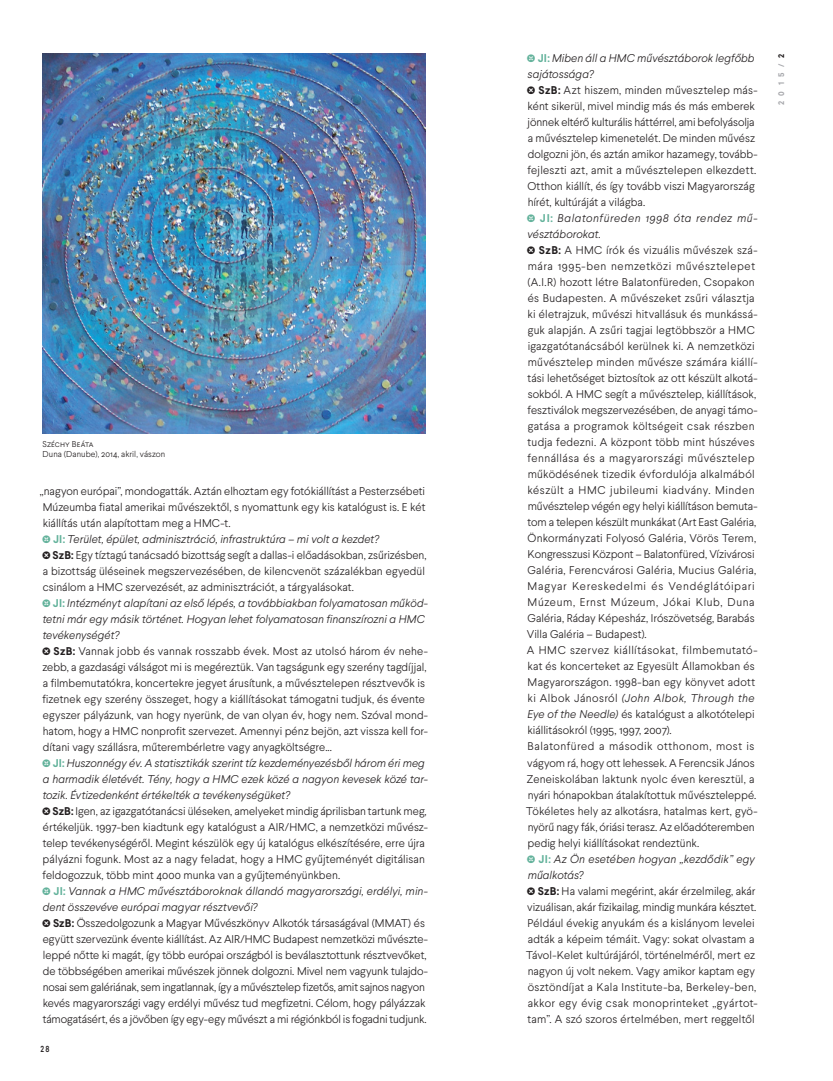
<style>
.page{position:relative;width:833px;height:1081px;background:#fff}
.page>*{position:absolute;margin:0;border:0;box-sizing:border-box;transform-origin:0 0}
.szcena_2014{font:300 11.25px/16px "Larsseit";letter-spacing:.005em;color:#231f20}
.szcena_2014-2{font:italic 300 11.25px/16px "Larsseit";color:#231f20}
.szcena_2014-3{font:italic 300 11.25px/16px "Larsseit";letter-spacing:.045em;color:#231f20}
.t1{font:500 8.75px "Larsseit";color:#231f20;scale:.85 1}
.képalir2{font:300 8.5px "Larsseit";letter-spacing:.01em;color:#231f20}
.kepalir1{font:300 8.5px "Larsseit";letter-spacing:.01em;color:#231f20}
.t2{font:700 8.12px "Larsseit";color:#a8a9ad}
.s1{font-weight:700;font-style:normal;color:#63b29b}
.s2{font-weight:700}
.s3{font-style:italic}
.s4{color:#231f20}
</style>
<div class="page">
<img style="left:43px;top:54px;width:382px;height:379px">
<p class="kepalir1" style="left:43px;top:439px;width:53px">Széchy Beáta</p>
<p class="képalir2" style="left:43px;top:449px;width:124px">Duna (Danube), 2014, akril, vászon</p>
<p class="szcena_2014" style="left:40px;top:483px;width:387px;text-align:justify">„nagyon európai”, mondogatták. Aztán elhoztam egy fotókiállítást a Pesterzsébeti Múzeumba fiatal amerikai művészektől, s nyomattunk egy kis katalógust is. E két kiállítás után alapítottam meg a HMC-t.</p>
<p class="szcena_2014-2" style="left:53px;top:531px;width:327px"><span class="s1">JI:</span> Terület, épület, adminisztráció, infrastruktúra – mi volt a kezdet?</p>
<p class="szcena_2014" style="left:43px;top:547px;width:385px;text-indent:10px"><span class="s2">SzB:</span> Egy tíztagú tanácsadó bizottság segít a dallas-i előadásokban, zsűrizésben, a bizottság üléseinek megszervezésében, de kilencvenöt százalékban egyedül csinálom a HMC szervezését, az adminisztrációt, a tárgyalásokat.</p>
<p class="szcena_2014-2" style="left:43px;top:595px;width:387px;text-indent:10px"><span class="s1">JI:</span> Intézményt alapítani az első lépés, a továbbiakban folyamatosan működ&shy;tetni már egy másik történet. Hogyan lehet folyamatosan finanszírozni a HMC tevékenységét?</p>
<p class="szcena_2014" style="left:42px;top:643px;width:387px;text-indent:11px"><span class="s2">SzB:</span> Vannak jobb és vannak rosszabb évek. Most az utolsó három év nehe&shy;zebb, a gazdasági válságot mi is megéreztük. Van tagságunk egy szerény tagdíjjal, a filmbemutatókra, koncertekre jegyet árusítunk, a művésztelepen résztvevők is fizetnek egy szerény összeget, hogy a kiállításokat támogatni tudjuk, és évente egyszer pályázunk, van hogy nyerünk, de van olyan év, hogy nem. Szóval mond&shy;hatom, hogy a HMC nonprofit szervezet. Amennyi pénz bejön, azt vissza kell for&shy;dítani vagy szállásra, műterembérletre vagy anyagköltségre...</p>
<p class="szcena_2014-2" style="left:43px;top:755px;width:387px;text-indent:10px"><span class="s1">JI:</span> Huszonnégy év. A statisztikák szerint tíz kezdeményezésből három éri meg a harmadik életévét. Tény, hogy a HMC ezek közé a nagyon kevesek közé tar&shy;tozik. Évtizedenként értékelték a tevékenységüket?</p>
<p class="szcena_2014" style="left:43px;top:803px;width:387px;text-indent:10px"><span class="s2">SzB:</span> Igen, az igazgatótanácsi üléseken, amelyeket mindig áprilisban tartunk meg, értékeljük. 1997-ben kiadtunk egy katalógust a AIR/HMC, a nemzetközi művész&shy;telep tevékenységéről. Megint készülök egy új katalógus elkészítésére, erre újra pályázni fogunk. Most az a nagy feladat, hogy a HMC gyűjteményét digitálisan feldogozzuk, több mint 4000 munka van a gyűjteményünkben.</p>
<p class="szcena_2014-2" style="left:43px;top:883px;width:386px;text-indent:10px"><span class="s1">JI:</span> Vannak a HMC művésztáboroknak állandó magyarországi, erdélyi, min&shy;dent összevéve európai magyar résztvevői?</p>
<p class="szcena_2014" style="left:43px;top:915px;width:387px;text-indent:10px"><span class="s2">SzB:</span> Összedolgozunk a Magyar Művészkönyv Alkotók társaságával (MMAT) és együtt szervezünk évente kiállítást. Az AIR/HMC Budapest nemzetközi művészte&shy;leppé nőtte ki magát, így több európai országból is beválasztottunk résztvevőket, de többségében amerikai művészek jönnek dolgozni. Mivel nem vagyunk tulajdo&shy;nosai sem galériának, sem ingatlannak, így a művésztelep fizetős, amit sajnos nagyon kevés magyarországi vagy erdélyi művész tud megfizetni. Célom, hogy pályázzak támogatásért, és a jövőben így egy-egy művészt a mi régiónkból is fogadni tudjunk.</p>
<p class="t1" style="left:40px;top:1043px;width:12px">28</p>
<p class="szcena_2014-2" style="left:527px;top:51px;width:228px;text-indent:10px"><span class="s1">JI:</span> Miben áll a HMC művésztáborok legfőbb sajátossága?</p>
<p class="szcena_2014" style="left:527px;top:83px;width:232px;text-indent:11px"><span class="s2">SzB:</span> Azt hiszem, minden művesztelep más&shy;ként sikerül, mivel mindig más és más emberek jönnek eltérő kulturális háttérrel, ami befolyásolja a művésztelep kimenetelét. De minden művész dolgozni jön, és aztán amikor hazamegy, tovább&shy;fejleszti azt, amit a művésztelepen elkezdett.<br>Otthon kiállít, és így tovább viszi Magyarország hírét, kultúráját a világba.</p>
<p class="szcena_2014-3" style="left:527px;top:211px;width:232px;text-indent:13px"><span class="s1">JI:</span> Balatonfüreden 1998 óta rendez mű&shy;vésztáborokat.</p>
<p class="szcena_2014" style="left:527px;top:243px;width:232px;text-indent:12px"><span class="s2">SzB:</span> A HMC írók és vizuális művészek szá&shy;mára 1995-ben nemzetközi művésztelepet (A.I.R) hozott létre Balatonfüreden, Csopakon és Budapesten. A művészeket zsűri választja ki életrajzuk, művészi hitvallásuk és munkássá&shy;guk alapján. A zsűri tagjai legtöbbször a HMC igazgatótanácsából kerülnek ki. A nemzetközi művésztelep minden művésze számára kiállí&shy;tási lehetőséget biztosítok az ott készült alkotá&shy;sokból. A HMC segít a művésztelep, kiállítások, fesztiválok megszervezésében, de anyagi támo&shy;gatása a programok költségeit csak részben tudja fedezni. A központ több mint húszéves fennállása és a magyarországi művésztelep működésének tizedik évfordulója alkalmából készült a HMC jubileumi kiadvány. Minden művésztelep végén egy helyi kiállításon bemuta&shy;tom a telepen készült munkákat (Art East Galéria, Önkormányzati Folyosó Galéria, Vörös Terem, Kongresszusi Központ – Balatonfüred, Vízivárosi Galéria, Ferencvárosi Galéria, Mucius Galéria, Magyar Kereskedelmi és Vendéglátóipari Múzeum, Ernst Múzeum, Jókai Klub, Duna Galéria, Ráday Képesház, Irószövetség, Barabás Villa Galéria – Budapest).</p>
<p class="szcena_2014" style="left:527px;top:643px;width:232px">A HMC szervez kiállításokat, filmbemutató&shy;kat és koncerteket az Egyesült Államokban és Magyarországon. 1998-ban egy könyvet adott ki Albok Jánosról <span class="s3">(John Albok, Through the Eye of the Needle)</span> és katalógust a alkotótelepi kiállitásokról (1995, 1997, 2007).</p>
<p class="szcena_2014" style="left:526px;top:739px;width:233px">Balatonfüred a második otthonom, most is vágyom rá, hogy ott lehessek. A Ferencsik János Zeneiskolában laktunk nyolc éven keresztül, a nyári hónapokban átalakítottuk művészteleppé.<br>Tökéletes hely az alkotásra, hatalmas kert, gyö&shy;nyörű nagy fák, óriási terasz. Az előadóteremben pedig helyi kiállításokat rendeztünk.</p>
<p class="szcena_2014-2" style="left:528px;top:851px;width:229px;text-indent:11px"><span class="s1">JI:</span> Az Ön esetében hogyan „kezdődik” egy műalkotás?</p>
<p class="szcena_2014" style="left:526px;top:883px;width:233px;text-indent:12px"><span class="s2">SzB:</span> Ha valami megérint, akár érzelmileg, akár vizuálisan, akár fizikailag, mindig munkára késztet.<br>Például évekig anyukám és a kislányom levelei adták a képeim témáit. Vagy: sokat olvastam a Távol-Kelet kultúrájáról, történelméről, mert ez nagyon új volt nekem. Vagy amikor kaptam egy ösztöndíjat a Kala Institute-ba, Berkeley-ben, akkor egy évig csak monoprinteket „gyártot&shy;tam”. A szó szoros értelmében, mert reggeltől</p>
<p class="t2" style="left:776px;top:105px;width:53px;rotate:-90deg">2015/<span class="s4">2</span></p>
</div>
